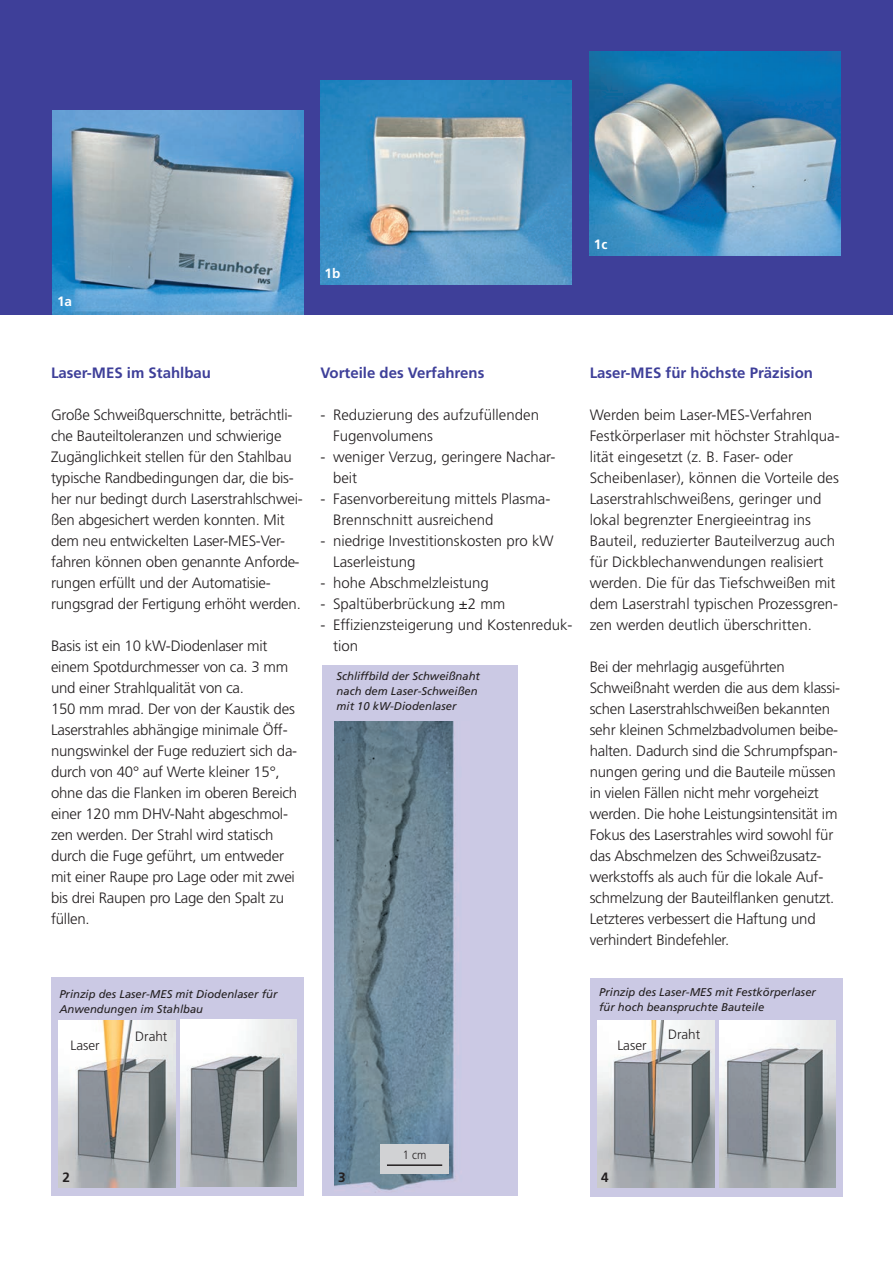
<style>
.page{position:relative;width:893px;height:1263px;background:#fff}
.page>*{position:absolute;margin:0;border:0;box-sizing:border-box;transform-origin:0 0}
.t1{font:300 15px/21px "Frutiger LT Com";letter-spacing:-.015em;color:#231f20}
.t2{font:700 15px "Frutiger LT Com";color:#3e3f99}
.t3{font:300 13.5px "Frutiger LT Com";color:#231f20}
.t4{font:700 13.5px "Frutiger LT Com";color:#fff}
.t5{font:700 13.5px "Frutiger LT Com";color:#231f20}
.t6{font:300 12px "Frutiger LT Com";color:#231f20;scale:.93 1}
.t7{font:italic 11.25px/15px "Frutiger LT Com";color:#231f20}
</style>
<div class="page">
<div style="left:590px;top:978px;width:252px;height:218px;background:#cbc9e4"></div>
<div style="left:0;top:0;width:893px;height:315px;background:#3e3f99"></div>
<div style="left:322px;top:665px;width:195px;height:531px;background:#cbc9e4"></div>
<img style="left:590px;top:51px;width:250px;height:204px">
<img style="left:320px;top:81px;width:251px;height:204px">
<img style="left:52px;top:111px;width:251px;height:204px">
<img style="left:335px;top:721px;width:119px;height:469px">
<div style="left:381px;top:1144px;width:68px;height:30px;background:#d1d2d4"></div>
<hr style="left:387px;top:1164px;width:55px;height:2px;background:#231f20">
<img style="left:597px;top:1020px;width:117px;height:168px">
<img style="left:720px;top:1020px;width:116px;height:168px">
<div style="left:51px;top:977px;width:252px;height:218px;background:#cbc9e4"></div>
<img style="left:58px;top:1020px;width:117px;height:167px">
<img style="left:181px;top:1020px;width:116px;height:167px">
<p class="t4" style="left:57px;top:293px;width:17px">1a</p>
<p class="t4" style="left:325px;top:266px;width:17px">1b</p>
<p class="t4" style="left:594px;top:236px;width:15px">1c</p>
<p class="t2" style="left:51px;top:364px;width:162px">Laser-MES im Stahlbau</p>
<p class="t1" style="left:51px;top:405px;width:253px">Große Schweißquerschnitte, beträchtli&shy;che Bauteiltoleranzen und schwierige Zugänglichkeit stellen für den Stahlbau typische Randbedingungen dar, die bis&shy;her nur bedingt durch Laserstrahlschwei&shy;ßen abgesichert werden konnten. Mit dem neu entwickelten Laser-MES-Ver&shy;fahren können oben genannte Anforde&shy;rungen erfüllt und der Automatisie&shy;rungsgrad der Fertigung erhöht werden.</p>
<p class="t1" style="left:51px;top:636px;width:248px">Basis ist ein 10 kW-Diodenlaser mit einem Spotdurchmesser von ca. 3 mm und einer Strahlqualität von ca.<br>150 mm mrad. Der von der Kaustik des Laserstrahles abhängige minimale Öff&shy;nungswinkel der Fuge reduziert sich da&shy;durch von 40° auf Werte kleiner 15°, ohne das die Flanken im oberen Bereich einer 120 mm DHV-Naht abgeschmol&shy;zen werden. Der Strahl wird statisch durch die Fuge geführt, um entweder mit einer Raupe pro Lage oder mit zwei bis drei Raupen pro Lage den Spalt zu füllen.</p>
<p class="t2" style="left:320px;top:364px;width:165px">Vorteile des Verfahrens</p>
<p class="t1" style="left:333px;top:405px;width:207px;text-indent:-13px">- Reduzierung des aufzufüllenden<br>Fugenvolumens</p>
<p class="t1" style="left:333px;top:447px;width:224px;text-indent:-13px">- weniger Verzug, geringere Nachar&shy;beit</p>
<p class="t1" style="left:333px;top:489px;width:219px;text-indent:-13px">- Fasenvorbereitung mittels Plasma-<br>Brennschnitt ausreichend</p>
<p class="t1" style="left:333px;top:531px;width:222px;text-indent:-13px">- niedrige Investitionskosten pro kW<br>Laserleistung</p>
<p class="t1" style="left:320px;top:573px;width:170px">- hohe Abschmelzleistung</p>
<p class="t1" style="left:320px;top:594px;width:187px">- Spaltüberbrückung ±2 mm</p>
<p class="t1" style="left:333px;top:615px;width:241px;text-indent:-13px">- Effizienzsteigerung und Kostenreduk&shy;tion</p>
<p class="t7" style="left:337px;top:668px;width:145px">Schliffbild der Schweißnaht nach dem Laser-Schweißen mit 10 kW-Diodenlaser</p>
<p class="t2" style="left:590px;top:364px;width:225px">Laser-MES für höchste Präzision</p>
<p class="t1" style="left:590px;top:405px;width:251px">Werden beim Laser-MES-Verfahren Festkörperlaser mit höchster Strahlqua&shy;lität eingesetzt (z. B. Faser- oder Scheibenlaser), können die Vorteile des Laserstrahlschweißens, geringer und lokal begrenzter Energieeintrag ins Bauteil, reduzierter Bauteilverzug auch für Dickblechanwendungen realisiert werden. Die für das Tiefschweißen mit dem Laserstrahl typischen Prozessgren&shy;zen werden deutlich überschritten.</p>
<p class="t1" style="left:590px;top:657px;width:252px">Bei der mehrlagig ausgeführten Schweißnaht werden die aus dem klassi&shy;schen Laserstrahlschweißen bekannten sehr kleinen Schmelzbadvolumen beibe&shy;halten. Dadurch sind die Schrumpfspan&shy;nungen gering und die Bauteile müssen in vielen Fällen nicht mehr vorgeheizt werden. Die hohe Leistungsintensität im Fokus des Laserstrahles wird sowohl für das Abschmelzen des Schweißzusatz&shy;werkstoffs als auch für die lokale Auf&shy;schmelzung der Bauteilflanken genutzt.<br>Letzteres verbessert die Haftung und verhindert Bindefehler.</p>
<p class="t7" style="left:59px;top:986px;width:219px">Prinzip des Laser-MES mit Diodenlaser für<br>Anwendungen im Stahlbau</p>
<p class="t7" style="left:599px;top:985px;width:218px">Prinzip des Laser-MES mit Festkörperlaser für hoch beanspruchte Bauteile</p>
<p class="t3" style="left:70px;top:1038px;width:31px">Laser</p>
<p class="t3" style="left:668px;top:1027px;width:34px">Draht</p>
<p class="t3" style="left:135px;top:1028px;width:34px">Draht</p>
<p class="t3" style="left:617px;top:1038px;width:31px">Laser</p>
<p class="t6" style="left:403px;top:1148px;width:27px">1 cm</p>
<p class="t5" style="left:63px;top:1169px;width:9px">2</p>
<p class="t5" style="left:338px;top:1169px;width:9px">3</p>
<p class="t5" style="left:601px;top:1169px;width:9px">4</p>
</div>
